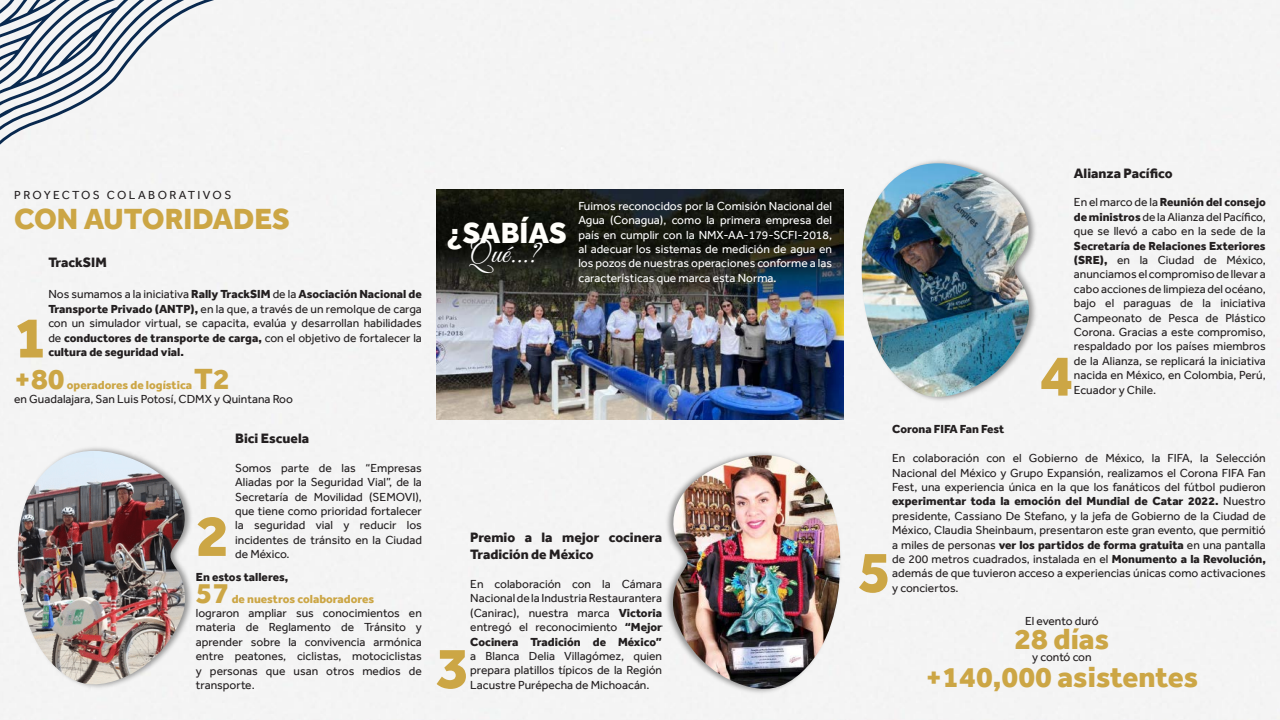
<style>
.page{position:relative;width:1280px;height:720px;background:#f4f4f4}
.page>*{position:absolute;margin:0;border:0;box-sizing:border-box;transform-origin:0 0}
.t1{font:800 60px "Effra";color:#cca645}
.t2{font:800 30px "Effra";color:#cca645}
.t3{font:800 30px "Effra";color:#fffefa}
.t4{font:30px "Great Vibes";color:#fff}
.t5{font:800 14px/16.8px "Effra";color:#231f20}
.t6{font:12px/14.4px "Effra";color:#231f20;text-align:justify}
.t7{font:12px/14.4px "Effra";color:#fff;text-align:justify}
.t8{font:800 12px "Effra";color:#cca645}
.t9{font:800 12px "Effra";color:#231f20}
.t10{font:12px "Effra";letter-spacing:.2em;color:#231f20}
.s1{font-weight:800}
</style>
<div class="page">
<img style="left:436px;top:190px;width:408px;height:229px">
<img style="left:14px;top:444px;width:182px;height:248px">
<img style="left:17px;top:451px;width:171px;height:235px">
<img style="left:662px;top:448px;width:182px;height:248px">
<img style="left:670px;top:455px;width:171px;height:235px">
<img style="left:858px;top:156px;width:182px;height:248px">
<img style="left:861px;top:163px;width:171px;height:235px">
<svg style="left:0;top:0;width:240px;height:156px;fill:#f4f4f4"></svg>
<p class="t10" style="left:14px;top:188px;width:219px">PROYECTOS COLABORATIVOS</p>
<p class="t2" style="left:14px;top:201px;width:277px">CON AUTORIDADES</p>
<p class="t5" style="left:48px;top:254px;width:60px">TrackSIM</p>
<p class="t6" style="left:48px;top:287px;width:375px">Nos sumamos a la iniciativa <span class="s1">Rally TrackSIM</span> de la <span class="s1">Asociación Nacional de Transporte Privado (ANTP),</span> en la que, a través de un remolque de carga con un simulador virtual, se capacita, evalúa y desarrollan habilidades de <span class="s1">conductores de transporte de carga,</span> con el objetivo de fortalecer la <span class="s1">cultura de seguridad vial.</span></p>
<p class="t2" style="left:14px;top:361px;width:52px">+80</p>
<p class="t8" style="left:67px;top:377px;width:127px">operadores de logística</p>
<p class="t2" style="left:194px;top:361px;width:37px">T2</p>
<p class="t6" style="left:14px;top:392px;width:280px">en Guadalajara, San Luis Potosí, CDMX y Quintana Roo</p>
<p class="t1" style="left:14px;top:302px;width:35px">1</p>
<p class="t5" style="left:235px;top:430px;width:76px">Bici Escuela</p>
<p class="t6" style="left:235px;top:460px;width:188px">Somos parte de las “Empresas Aliadas por la Seguridad Vial”, de la Secretaría de Movilidad (SEMOVI), que tiene como prioridad fortalecer la seguridad vial y reducir los incidentes de tránsito en la Ciudad de México.</p>
<p class="t9" style="left:196px;top:569px;width:94px">En estos talleres,</p>
<p class="t2" style="left:196px;top:575px;width:35px">57</p>
<p class="t8" style="left:232px;top:591px;width:144px">de nuestros colaboradores</p>
<p class="t6" style="left:196px;top:606px;width:228px">lograron ampliar sus conocimientos en materia de Reglamento de Tránsito y aprender sobre la convivencia armónica entre peatones, ciclistas, motociclistas y personas que usan otros medios de transporte.</p>
<p class="t1" style="left:196px;top:500px;width:35px">2</p>
<p class="t3" style="left:446px;top:216px;width:122px">¿SABÍAS</p>
<p class="t4" style="left:469px;top:236px;width:72px">Qué...?</p>
<p class="t7" style="left:578px;top:198px;width:255px">Fuimos reconocidos por la Comisión Nacional del Agua (Conagua), como la primera empresa del país en cumplir con la NMX-AA-179-SCFI-2018, al adecuar los sistemas de medición de agua en los pozos de nuestras operaciones conforme a las características que marca esta Norma.</p>
<p class="t5" style="left:470px;top:529px;width:193px">Premio a la mejor cocinera<br>Tradición de México</p>
<p class="t6" style="left:470px;top:577px;width:193px">En colaboración con la Cámara Nacional de la Industria Restaurantera (Canirac), nuestra marca <span class="s1">Victoria </span>entregó el reconocimiento <span class="s1">“Mejor Cocinera Tradición de México” </span>a Blanca Delia Villagómez, quien prepara platillos típicos de la Región Lacustre Purépecha de Michoacán.</p>
<p class="t1" style="left:436px;top:632px;width:35px">3</p>
<p class="t5" style="left:1074px;top:164px;width:100px">Alianza Pacífico</p>
<p class="t6" style="left:1074px;top:195px;width:193px">En el marco de la <span class="s1">Reunión del consejo de ministros</span> de la Alianza del Pacífico, que se llevó a cabo en la sede de la <span class="s1">Secretaría de Relaciones Exteriores (SRE),</span> en la Ciudad de México, anunciamos el compromiso de llevar a cabo acciones de limpieza del océano, bajo el paraguas de la iniciativa Campeonato de Pesca de Plástico Corona. Gracias a este compromiso, respaldado por los países miembros de la Alianza, se replicará la iniciativa nacida en México, en Colombia, Perú, Ecuador y Chile.</p>
<p class="t1" style="left:1040px;top:340px;width:35px">4</p>
<p class="t9" style="left:892px;top:422px;width:114px">Corona FIFA Fan Fest</p>
<p class="t6" style="left:892px;top:451px;width:375px">En colaboración con el Gobierno de México, la FIFA, la Selección Nacional del México y Grupo Expansión, realizamos el Corona FIFA Fan Fest, una experiencia única en la que los fanáticos del fútbol pudieron <span class="s1">experimentar toda la emoción del Mundial de Catar 2022.</span> Nuestro presidente, Cassiano De Stefano, y la jefa de Gobierno de la Ciudad de México, Claudia Sheinbaum, presentaron este gran evento, que permitió a miles de personas <span class="s1">ver los partidos de forma gratuita</span> en una pantalla de 200 metros cuadrados, instalada en el <span class="s1">Monumento a la Revolución, </span>además de que tuvieron acceso a experiencias únicas como activaciones y conciertos.</p>
<p class="t6" style="left:1025px;top:614px;width:75px">El evento duró</p>
<p class="t2" style="left:1014px;top:622px;width:96px">28 días</p>
<p class="t6" style="left:1032px;top:650px;width:61px">y contó con</p>
<p class="t2" style="left:926px;top:660px;width:274px">+140,000 asistentes</p>
<p class="t1" style="left:858px;top:536px;width:35px">5</p>
</div>
